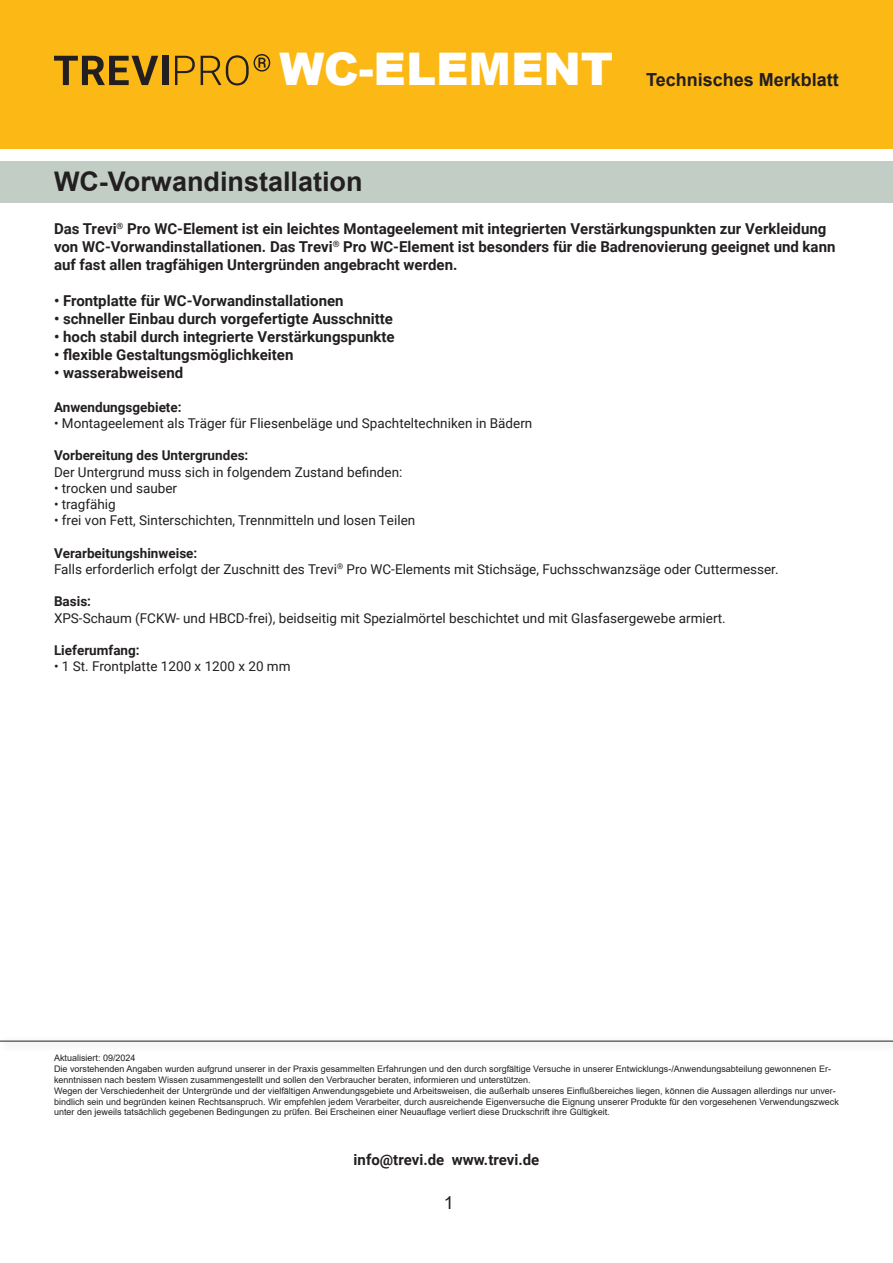
<style>
.page{position:relative;width:893px;height:1263px;background:#fff}
.page>*{position:absolute;margin:0;border:0;box-sizing:border-box;transform-origin:0 0}
.t1{font:900 45px "Arial";color:#fff}
.t2{font:700 27px "Arial";color:#231f20}
.t3{font:700 18px "Arial";color:#231f20}
.t4{font:18px "Arial";color:#231f20}
.t5{font:700 15px/18px "Roboto";color:#231f20}
.t6{font:13.5px "Roboto";color:#231f20}
.t7{font:700 13.5px "Roboto";color:#231f20}
.t8{font:9px/10.8px "Arial";color:#231f20}
</style>
<div class="page">
<div style="left:0;top:0;width:893px;height:148px;background:#fcb814"></div>
<div style="left:0;top:161px;width:893px;height:41px;background:#c2cdc5"></div>
<svg style="left:54px;top:56px;width:104px;height:29px"></svg>
<div style="left:162px;top:56px;width:6px;height:29px;background:#231f20"></div>
<svg style="left:175px;top:56px;width:20px;height:29px"></svg>
<svg style="left:201px;top:54px;width:69px;height:31px"></svg>
<div style="left:0;top:1035px;width:893px;height:18px;background:#231f20;opacity:.45"></div>
<hr style="left:0;top:1041px;width:893px;height:1px;background:#231f20">
<h1 class="t1" style="left:280px;top:36px;width:335px">WC-ELEMENT</h1>
<h2 class="t2" style="left:54px;top:163px;width:310px">WC-Vorwandinstallation</h2>
<p class="t3" style="left:646px;top:66px;width:194px">Technisches Merkblatt</p>
<p class="t5" style="left:54px;top:219px;width:774px">Das Trevi<sup>®</sup> Pro WC-Element ist ein leichtes Montageelement mit integrierten Verstärkungspunkten zur Verkleidung</p>
<p class="t5" style="left:54px;top:237px;width:783px">von WC-Vorwandinstallationen. Das Trevi<sup>®</sup> Pro WC-Element ist besonders für die Badrenovierung geeignet und kann auf fast allen tragfähigen Untergründen angebracht werden.</p>
<p class="t5" style="left:54px;top:291px;width:291px">• Frontplatte für WC-Vorwandinstallationen</p>
<p class="t5" style="left:54px;top:309px;width:341px">• schneller Einbau durch vorgefertigte Ausschnitte</p>
<p class="t5" style="left:54px;top:327px;width:342px">• hoch stabil durch integrierte Verstärkungspunkte</p>
<p class="t5" style="left:54px;top:345px;width:241px">• flexible Gestaltungsmöglichkeiten</p>
<p class="t5" style="left:54px;top:363px;width:131px">• wasserabweisend</p>
<p class="t7" style="left:54px;top:398px;width:129px">Anwendungsgebiete:</p>
<p class="t6" style="left:54px;top:414px;width:480px">• Montageelement als Träger für Fliesenbeläge und Spachteltechniken in Bädern</p>
<p class="t7" style="left:54px;top:446px;width:196px">Vorbereitung des Untergrundes:</p>
<p class="t6" style="left:54px;top:462px;width:350px">Der Untergrund muss sich in folgendem Zustand befinden:</p>
<p class="t6" style="left:54px;top:479px;width:125px">• trocken und sauber</p>
<p class="t6" style="left:54px;top:495px;width:63px">• tragfähig</p>
<p class="t6" style="left:54px;top:511px;width:363px">• frei von Fett, Sinterschichten, Trennmitteln und losen Teilen</p>
<p class="t7" style="left:54px;top:543px;width:145px">Verarbeitungshinweise:</p>
<p class="t6" style="left:54px;top:560px;width:726px">Falls erforderlich erfolgt der Zuschnitt des Trevi<sup>®</sup> Pro WC-Elements mit Stichsäge, Fuchsschwanzsäge oder Cuttermesser.</p>
<p class="t7" style="left:54px;top:592px;width:39px">Basis:</p>
<p class="t6" style="left:54px;top:608px;width:673px">XPS-Schaum (FCKW- und HBCD-frei), beidseitig mit Spezialmörtel beschichtet und mit Glasfasergewebe armiert.</p>
<p class="t7" style="left:54px;top:641px;width:87px">Lieferumfang:</p>
<p class="t6" style="left:54px;top:657px;width:238px">• 1 St. Frontplatte 1200 x 1200 x 20 mm</p>
<p class="t8" style="left:54px;top:1053px;width:786px">Aktualisiert: 09/2024<br>Die vorstehenden Angaben wurden aufgrund unserer in der Praxis gesammelten Erfahrungen und den durch sorgfältige Versuche in unserer Entwicklungs-/Anwendungsabteilung gewonnenen Er&shy;kenntnissen nach bestem Wissen zusammengestellt und sollen den Verbraucher beraten, informieren und unterstützen.<br>Wegen der Verschiedenheit der Untergründe und der vielfältigen Anwendungsgebiete und Arbeitsweisen, die außerhalb unseres Einflußbereiches liegen, können die Aussagen allerdings nur unver&shy;bindlich sein und begründen keinen Rechtsanspruch. Wir empfehlen jedem Verarbeiter, durch ausreichende Eigenversuche die Eignung unserer Produkte für den vorgesehenen Verwendungszweck unter den jeweils tatsächlich gegebenen Bedingungen zu prüfen. Bei Erscheinen einer Neuauflage verliert diese Druckschrift ihre Gültigkeit.</p>
<h3 class="t5" style="left:354px;top:1150px;width:187px">info@trevi.de www.trevi.de</h3>
<h3 class="t4" style="left:444px;top:1190px;width:12px">1</h3>
</div>
